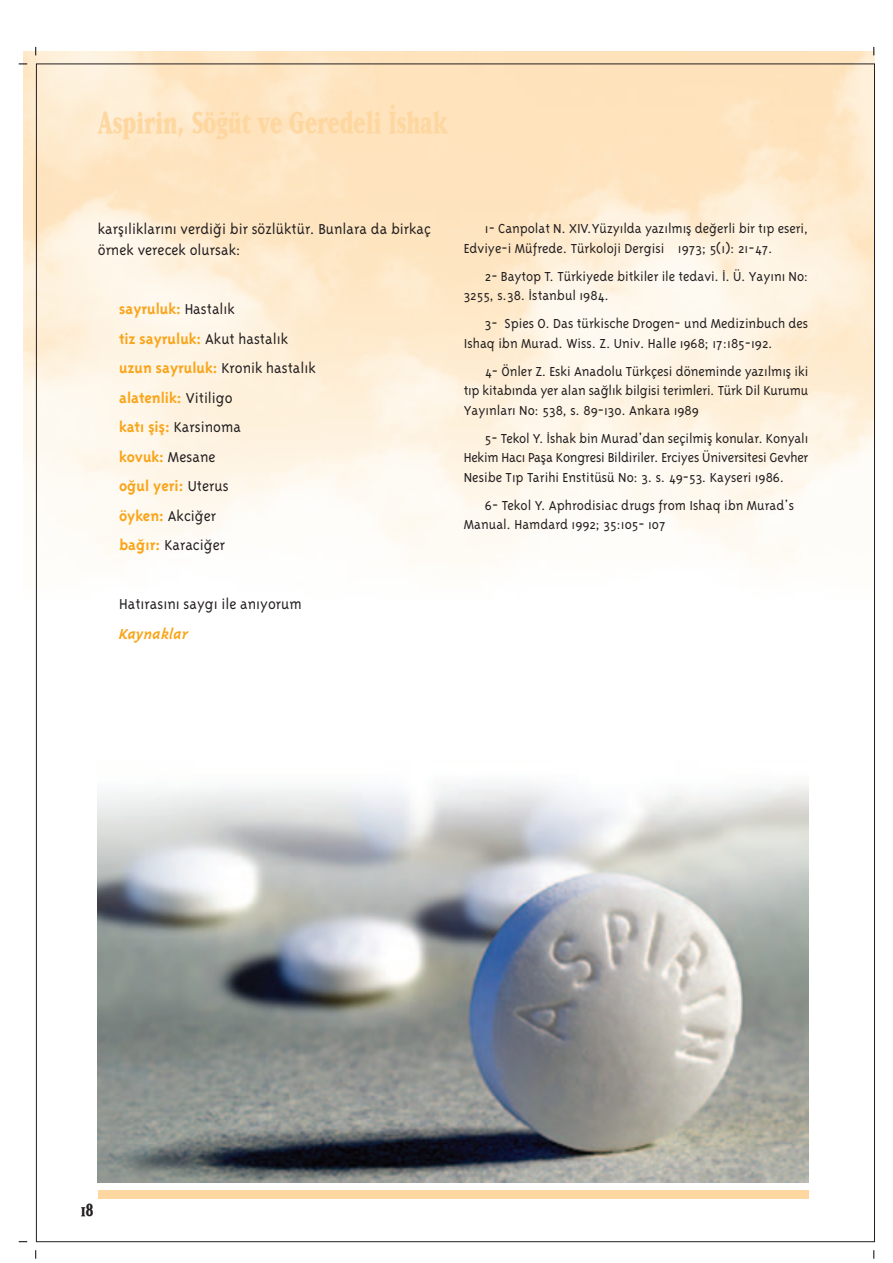
<style>
.page{position:relative;width:893px;height:1263px;background:#fff}
.page>*{position:absolute;margin:0;border:0;box-sizing:border-box;transform-origin:0 0}
.t1{font:800 36px "Matrix Trk";color:#fed7a0;scale:.7 1}
.t2{font:800 21px "Matrix Trk";color:#231f20;scale:.7 1}
.t3{font:700 16.5px/29.5px "Triplex";color:#f9a51b}
.t4{font:300 16.5px/21px "Triplex";color:#231f20}
.t5{font:italic 700 16.5px "Triplex";color:#f9a51b}
.t6{font:300 15px/19.5px "Triplex";color:#231f20}
.s1{font-weight:300;color:#231f20}
</style>
<div class="page">
<img style="left:24px;top:51px;width:850px;height:560px">
<div style="left:98px;top:1191px;width:710px;height:8px;background:#fed7a0"></div>
<img style="left:98px;top:784px;width:710px;height:398px">
<h1 class="t1" style="left:98px;top:104px;width:501px">Aspirin, Sö¤üt ve Geredeli ‹shak</h1>
<p class="t4" style="left:98px;top:220px;width:335px">karfl›liklar›n› verdi¤i bir sözlüktür. Bunlara da birkaç örnek verecek olursak:</p>
<p class="t3" style="left:119px;top:296px;width:198px">sayruluk: <span class="s1">Hastal›k<br></span>tiz sayruluk: <span class="s1">Akut hastal›k </span>uzun sayruluk: <span class="s1">Kronik hastal›k </span>alatenlik: <span class="s1">Vitiligo<br></span>kat› flifl: <span class="s1">Karsinoma<br></span>kovuk: <span class="s1">Mesane<br></span>o¤ul yeri: <span class="s1">Uterus<br></span>öyken: <span class="s1">Akci¤er<br></span>ba¤›r: <span class="s1">Karaci¤er</span></p>
<p class="t4" style="left:119px;top:595px;width:184px">Hat›ras›n› sayg› ile an›yorum</p>
<p class="t5" style="left:119px;top:627px;width:71px">Kaynaklar</p>
<p class="t6" style="left:463px;top:220px;width:346px;text-indent:21px">1- Canpolat N. XIV.Yüzy›lda yaz›lm›fl de¤erli bir t›p eseri,<br>Edviye-i Müfrede. Türkoloji Dergisi 1973; 5(1): 21-47.</p>
<p class="t6" style="left:463px;top:268px;width:346px;text-indent:21px">2- Baytop T. Türkiyede bitkiler ile tedavi. ‹. Ü. Yay›n› No:<br>3255, s.38. ‹stanbul 1984.</p>
<p class="t6" style="left:463px;top:315px;width:346px;text-indent:21px">3- Spies O. Das türkische Drogen- und Medizinbuch des<br>Ishaq ibn Murad. Wiss. Z. Univ. Halle 1968; 17:185-192.</p>
<p class="t6" style="left:463px;top:363px;width:346px;text-align:justify;text-indent:21px">4- Önler Z. Eski Anadolu Türkçesi döneminde yaz›lm›fl iki t›p kitab›nda yer alan sa¤l›k bilgisi terimleri. Türk Dil Kurumu Yay›nlar› No: 538, s. 89-130. Ankara 1989</p>
<p class="t6" style="left:463px;top:430px;width:346px;text-align:justify;text-indent:21px">5- Tekol Y. ‹shak bin Murad'dan seçilmifl konular. Konyal› Hekim Hac› Pafla Kongresi Bildiriler. Erciyes Üniversitesi Gevher Nesibe T›p Tarihi Enstitüsü No: 3. s. 49-53. Kayseri 1986.</p>
<p class="t6" style="left:463px;top:497px;width:332px;text-indent:21px">6- Tekol Y. Aphrodisiac drugs from Ishaq ibn Murad's<br>Manual. Hamdard 1992; 35:105- 107</p>
<h2 class="t2" style="left:81px;top:1199px;width:19px">18</h2>
</div>
